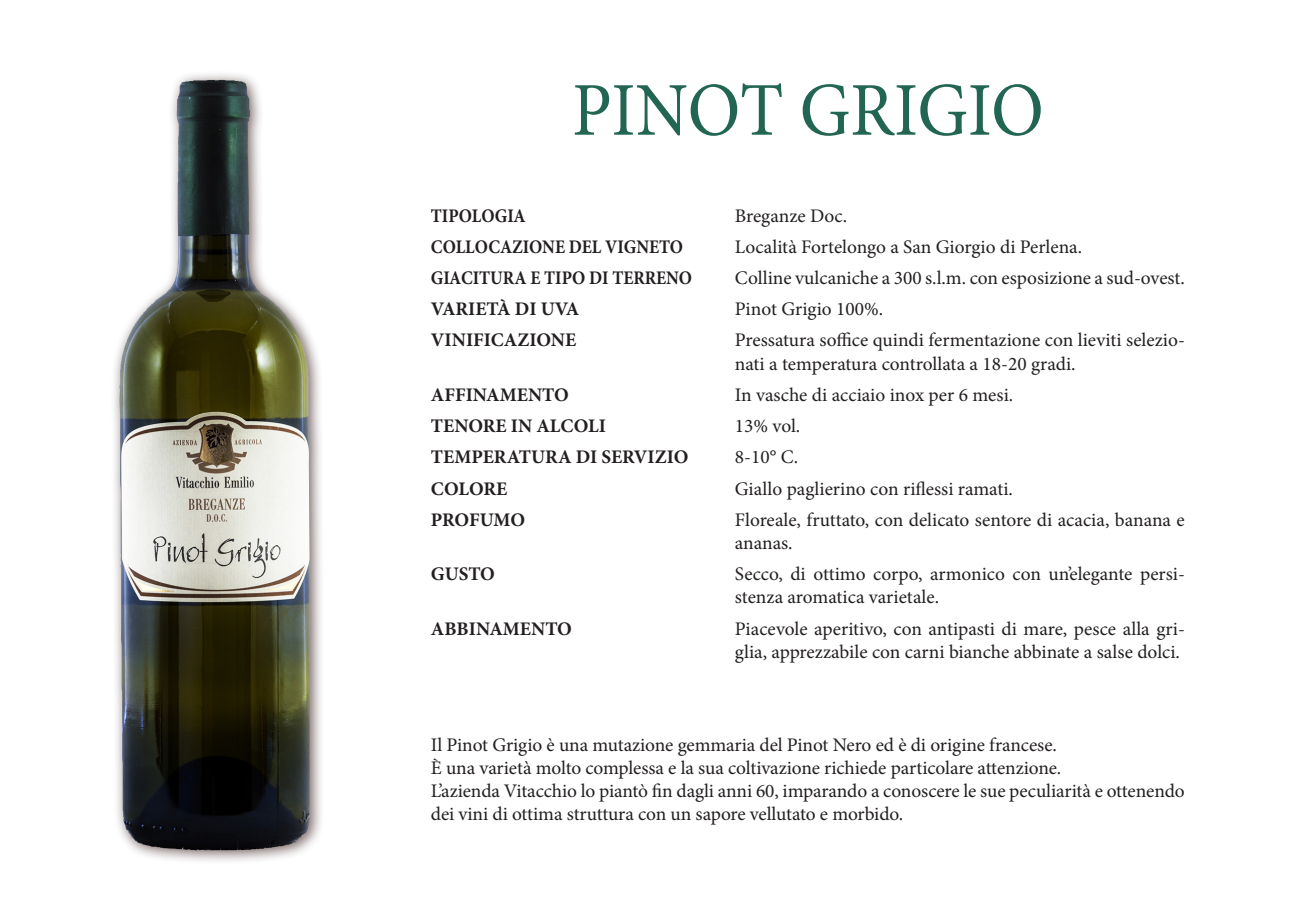
<style>
.page{position:relative;width:1304px;height:919px;background:#fff}
.page>*{position:absolute;margin:0;border:0;box-sizing:border-box;transform-origin:0 0}
.t1{font:76px "Minion Pro";letter-spacing:-.005em;color:#216552;scale:.93 1}
.t2{font:19.2px/23.2px "Minion Pro";letter-spacing:-.005em;color:#231f20}
.t3{font:700 19.2px "Minion Pro";color:#231f20}
.t4{font:700 19.2px "Minion Pro";color:#231f20;scale:.9 1}
</style>
<div class="page">
<div style="left:110px;top:71px;width:214px;height:794px;background:#220400;opacity:.6"></div>
<img style="left:119px;top:80px;width:100px;height:770px">
<p class="t1" style="left:572px;top:59px;width:509px">PINOT GRIGIO</p>
<p class="t4" style="left:431px;top:202px;width:107px">TIPOLOGIA</p>
<p class="t2" style="left:735px;top:204px;width:114px">Breganze Doc.</p>
<p class="t4" style="left:431px;top:233px;width:282px">COLLOCAZIONE DEL VIGNETO</p>
<p class="t2" style="left:735px;top:235px;width:349px">Località Fortelongo a San Giorgio di Perlena.</p>
<p class="t4" style="left:431px;top:264px;width:292px">GIACITURA E TIPO DI TERRENO</p>
<p class="t2" style="left:735px;top:266px;width:452px">Colline vulcaniche a 300 s.l.m. con esposizione a sud-ovest.</p>
<p class="t3" style="left:431px;top:295px;width:150px">VARIETÀ DI UVA</p>
<p class="t2" style="left:735px;top:297px;width:150px">Pinot Grigio 100%.</p>
<p class="t3" style="left:431px;top:327px;width:147px">VINIFICAZIONE</p>
<p class="t2" style="left:735px;top:329px;width:452px">Pressatura soffice quindi fermentazione con lieviti selezio&shy;nati a temperatura controllata a 18-20 gradi.</p>
<p class="t3" style="left:431px;top:381px;width:139px">AFFINAMENTO</p>
<p class="t2" style="left:735px;top:383px;width:280px">In vasche di acciaio inox per 6 mesi.</p>
<p class="t3" style="left:431px;top:412px;width:177px">TENORE IN ALCOLI</p>
<p class="t2" style="left:735px;top:414px;width:67px">13% vol.</p>
<p class="t3" style="left:431px;top:443px;width:259px">TEMPERATURA DI SERVIZIO</p>
<p class="t2" style="left:735px;top:445px;width:65px">8-10° C.</p>
<p class="t3" style="left:431px;top:475px;width:78px">COLORE</p>
<p class="t2" style="left:735px;top:477px;width:280px">Giallo paglierino con riflessi ramati.</p>
<p class="t3" style="left:431px;top:506px;width:96px">PROFUMO</p>
<p class="t2" style="left:735px;top:508px;width:451px">Floreale, fruttato, con delicato sentore di acacia, banana e ananas.</p>
<p class="t3" style="left:431px;top:560px;width:66px">GUSTO</p>
<p class="t2" style="left:735px;top:562px;width:452px">Secco, di ottimo corpo, armonico con un’elegante persi&shy;stenza aromatica varietale.</p>
<p class="t3" style="left:431px;top:615px;width:143px">ABBINAMENTO</p>
<p class="t2" style="left:735px;top:617px;width:452px">Piacevole aperitivo, con antipasti di mare, pesce alla gri&shy;glia, apprezzabile con carni bianche abbinate a salse dolci.</p>
<p class="t2" style="left:431px;top:733px;width:627px">Il Pinot Grigio è una mutazione gemmaria del Pinot Nero ed è di origine francese.</p>
<p class="t2" style="left:431px;top:756px;width:632px">È una varietà molto complessa e la sua coltivazione richiede particolare attenzione.</p>
<p class="t2" style="left:431px;top:779px;width:755px">L’azienda Vitacchio lo piantò fin dagli anni 60, imparando a conoscere le sue peculiarità e ottenendo dei vini di ottima struttura con un sapore vellutato e morbido.</p>
</div>
